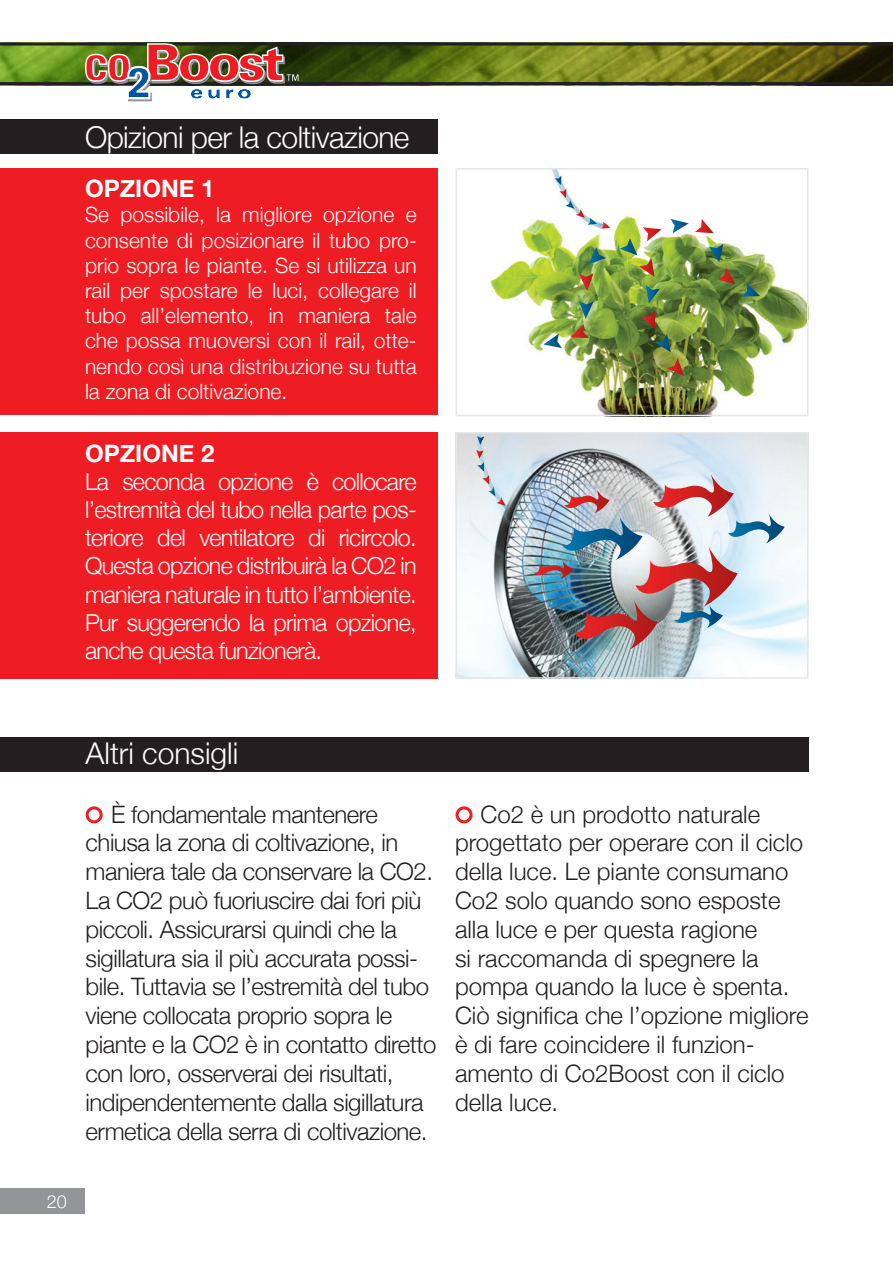
<style>
.page{position:relative;width:893px;height:1276px;background:#fff}
.page>*{position:absolute;margin:0;border:0;box-sizing:border-box;transform-origin:0 0}
.t1{font:300 30px "Helvetica Neue";letter-spacing:-.02em;color:#fff}
.t2{font:300 30px "Helvetica Neue";color:#fff}
.t3{font:300 24px/28.8px "Helvetica Neue";letter-spacing:-.02em;color:#231f20}
.t4{font:300 24px/28.8px "Helvetica Neue";color:#231f20}
.t5{font:700 24px "Helvetica Neue";color:#fff}
.t6{font:300 23.4px/28.2px "Helvetica Neue";letter-spacing:-.03em;color:#fff;text-align:justify}
.t7{font:300 21px/25.2px "Helvetica Neue";color:#fff;text-align:justify}
.t8{font:300 18px "Helvetica Neue";color:#fff}
</style>
<div class="page">
<div style="left:0;top:1188px;width:85px;height:26px;background:#939598"></div>
<svg style="left:0;top:43px;width:893px;height:58px"></svg>
<div style="left:0;top:168px;width:438px;height:247px;background:#ee1d23"></div>
<div style="left:0;top:432px;width:438px;height:246px;background:#ee1d23"></div>
<div style="left:0;top:119px;width:438px;height:35px;background:#231f20"></div>
<div style="left:0;top:737px;width:808px;height:35px;background:#231f20"></div>
<div style="left:86px;top:806px;width:17px;height:17px;border:3px solid #ee1d23;border-radius:50%"></div>
<div style="left:456px;top:806px;width:17px;height:17px;border:3px solid #ee1d23;border-radius:50%"></div>
<img style="left:490px;top:171px;width:315px;height:242px">
<div style="left:456px;top:168px;width:352px;height:248px;border:2px solid #e6e7e9"></div>
<img style="left:459px;top:435px;width:346px;height:240px">
<div style="left:456px;top:432px;width:352px;height:246px;border:2px solid #e6e7e9"></div>
<img style="left:534px;top:474px;width:251px;height:175px">
<svg style="left:554px;top:176px;width:56px;height:53px"></svg>
<svg style="left:476px;top:436px;width:29px;height:70px;background:#ced7df"></svg>
<svg style="left:741px;top:283px;width:19px;height:14px"></svg>
<svg style="left:717px;top:268px;width:18px;height:16px"></svg>
<svg style="left:709px;top:244px;width:14px;height:18px"></svg>
<svg style="left:695px;top:219px;width:19px;height:14px"></svg>
<svg style="left:670px;top:219px;width:19px;height:14px"></svg>
<svg style="left:667px;top:358px;width:17px;height:18px"></svg>
<svg style="left:641px;top:310px;width:30px;height:42px"></svg>
<svg style="left:646px;top:285px;width:14px;height:19px"></svg>
<svg style="left:620px;top:227px;width:42px;height:50px;background:#aab262"></svg>
<svg style="left:543px;top:334px;width:19px;height:14px"></svg>
<svg style="left:570px;top:301px;width:24px;height:37px"></svg>
<svg style="left:579px;top:273px;width:15px;height:18px"></svg>
<svg style="left:588px;top:247px;width:18px;height:17px"></svg>
<p class="t1" style="left:85px;top:119px;width:326px">Opizioni per la coltivazione</p>
<p class="t5" style="left:85px;top:174px;width:131px">OPZIONE 1</p>
<p class="t7" style="left:85px;top:202px;width:333px">Se possibile, la migliore opzione e consente di posizionare il tubo pro&shy;prio sopra le piante. Se si utilizza un rail per spostare le luci, collegare il tubo all’elemento, in maniera tale che possa muoversi con il rail, otte&shy;nendo così una distribuzione su tutta la zona di coltivazione.</p>
<p class="t5" style="left:85px;top:439px;width:131px">OPZIONE 2</p>
<p class="t6" style="left:85px;top:467px;width:333px">La seconda opzione è collocare l’estremità del tubo nella parte pos&shy;teriore del ventilatore di ricircolo.<br>Questa opzione distribuirà la CO2 in maniera naturale in tutto l’ambiente.<br>Pur suggerendo la prima opzione, anche questa funzionerà.</p>
<p class="t2" style="left:86px;top:735px;width:154px">Altri consigli</p>
<p class="t3" style="left:86px;top:799px;width:352px;text-indent:26px">È fondamentale mantenere chiusa la zona di coltivazione, in maniera tale da conservare la CO2.<br>La CO2 può fuoriuscire dai fori più piccoli. Assicurarsi quindi che la sigillatura sia il più accurata possi&shy;bile. Tuttavia se l’estremità del tubo viene collocata proprio sopra le piante e la CO2 è in contatto diretto con loro, osserverai dei risultati, indipendentemente dalla sigillatura ermetica della serra di coltivazione.</p>
<p class="t4" style="left:455px;top:799px;width:355px;text-indent:26px">Co2 è un prodotto naturale progettato per operare con il ciclo della luce. Le piante consumano<br>Co2 solo quando sono esposte alla luce e per questa ragione<br>si raccomanda di spegnere la pompa quando la luce è spenta.<br>Ciò significa che l’opzione migliore è di fare coincidere il funzion&shy;amento di Co2Boost con il ciclo della luce.</p>
<p class="t8" style="left:47px;top:1191px;width:22px">20</p>
</div>
